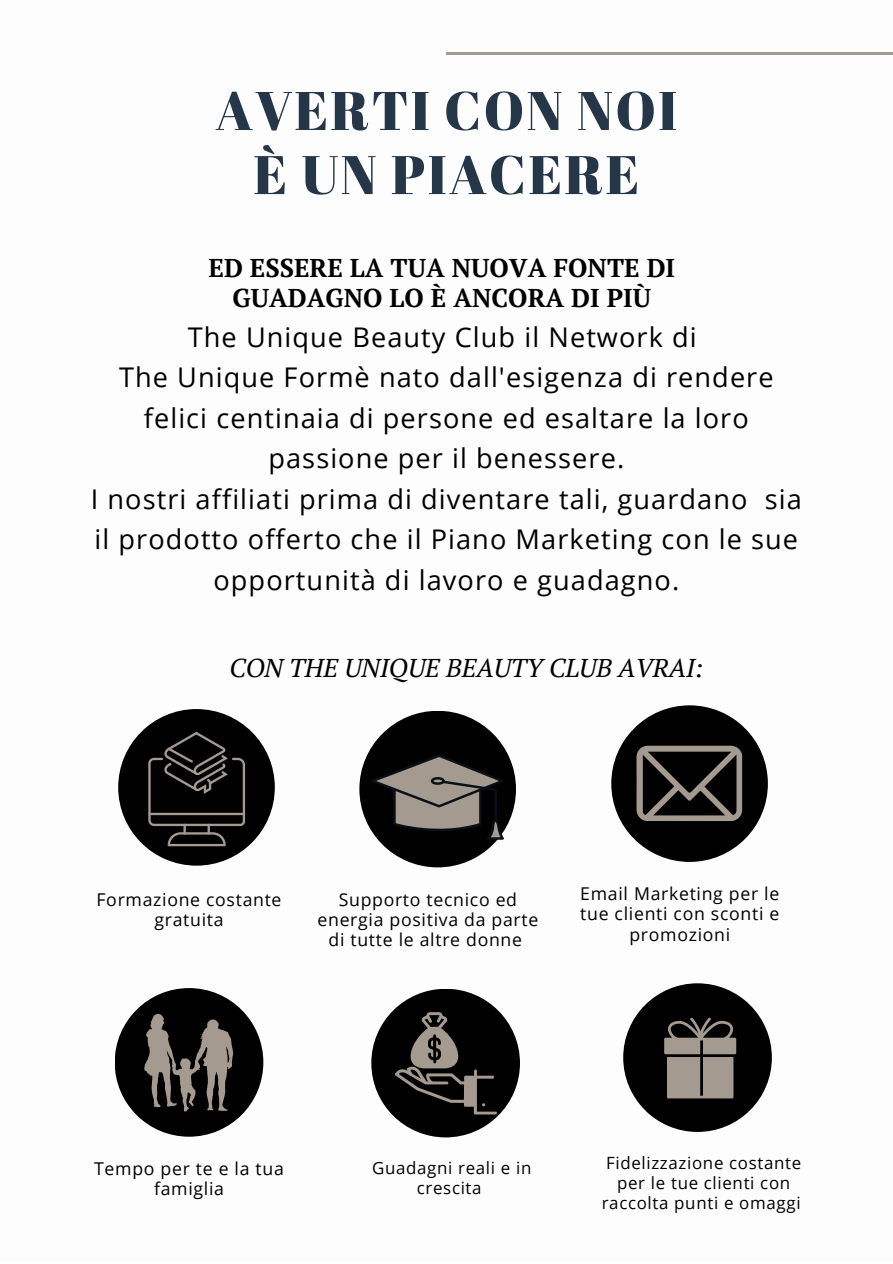
<style>
.page{position:relative;width:893px;height:1264px;background:#fff}
.page>*{position:absolute;margin:0;border:0;box-sizing:border-box;transform-origin:0 0}
.t1{font:54.15px/64.1px "Abril Fatface";letter-spacing:.04em;color:#263649;text-align:center}
.t2{font:27.15px/40.5px "Open Sans";letter-spacing:.04em;color:#000;text-align:center}
.t3{font:700 25.65px/30.3px "PT Serif";color:#000;text-align:center}
.t4{font:italic 25.65px "PT Serif";color:#000}
.t5{font:17.7px/20.2px "Open Sans";letter-spacing:.04em;color:#000;text-align:center}
.t6{font:16.8px/20.2px "Open Sans";letter-spacing:.04em;color:#000;text-align:center}
</style>
<div class="page">
<hr style="left:446px;top:53px;width:446px;height:2px;background:#a49a90">
<div style="left:359px;top:710px;width:157px;height:157px;background:#000;border-radius:50%"></div>
<div style="left:118px;top:709px;width:157px;height:156px;background:#000;border-radius:50%"></div>
<div style="left:371px;top:988px;width:149px;height:149px;background:#000;border-radius:50%"></div>
<div style="left:115px;top:988px;width:148px;height:148px;background:#000;border-radius:50%"></div>
<svg style="left:148px;top:732px;width:97px;height:114px"></svg>
<svg style="left:371px;top:755px;width:133px;height:84px"></svg>
<div style="left:431px;top:777px;width:14px;height:7px;border:2px solid #0a1015;border-radius:50%"></div>
<svg style="left:144px;top:1013px;width:89px;height:98px"></svg>
<svg style="left:395px;top:1012px;width:102px;height:102px"></svg>
<div style="left:611px;top:705px;width:156px;height:157px;background:#000;border-radius:50%"></div>
<div style="left:623px;top:983px;width:148px;height:148px;background:#000;border-radius:50%"></div>
<svg style="left:636px;top:745px;width:106px;height:76px"></svg>
<svg style="left:664px;top:1017px;width:72px;height:81px"></svg>
<h1 class="t1" style="left:215px;top:77px;width:463px">AVERTI CON NOI<br>È UN PIACERE</h1>
<p class="t3" style="left:208px;top:252px;width:468px">ED ESSERE LA TUA NUOVA FONTE DI<br>GUADAGNO LO È ANCORA DI PIÙ</p>
<p class="t2" style="left:91px;top:316px;width:712px">The Unique Beauty Club il Network di<br>The Unique Formè nato dall'esigenza di rendere felici centinaia di persone ed esaltare la loro passione per il benessere.<br>I nostri affiliati prima di diventare tali, guardano sia il prodotto offerto che il Piano Marketing con le sue opportunità di lavoro e guadagno.</p>
<p class="t4" style="left:229px;top:650px;width:475px">CON THE UNIQUE BEAUTY CLUB AVRAI:</p>
<p class="t5" style="left:96px;top:888px;width:186px">Formazione costante gratuita</p>
<p class="t5" style="left:317px;top:888px;width:222px">Supporto tecnico ed energia positiva da parte di tutte le altre donne</p>
<p class="t5" style="left:580px;top:883px;width:201px">Email Marketing per le tue clienti con sconti e promozioni</p>
<p class="t5" style="left:94px;top:1157px;width:191px">Tempo per te e la tua famiglia</p>
<p class="t6" style="left:372px;top:1157px;width:161px">Guadagni reali e in crescita</p>
<p class="t6" style="left:601px;top:1152px;width:201px">Fidelizzazione costante per le tue clienti con raccolta punti e omaggi</p>
</div>
